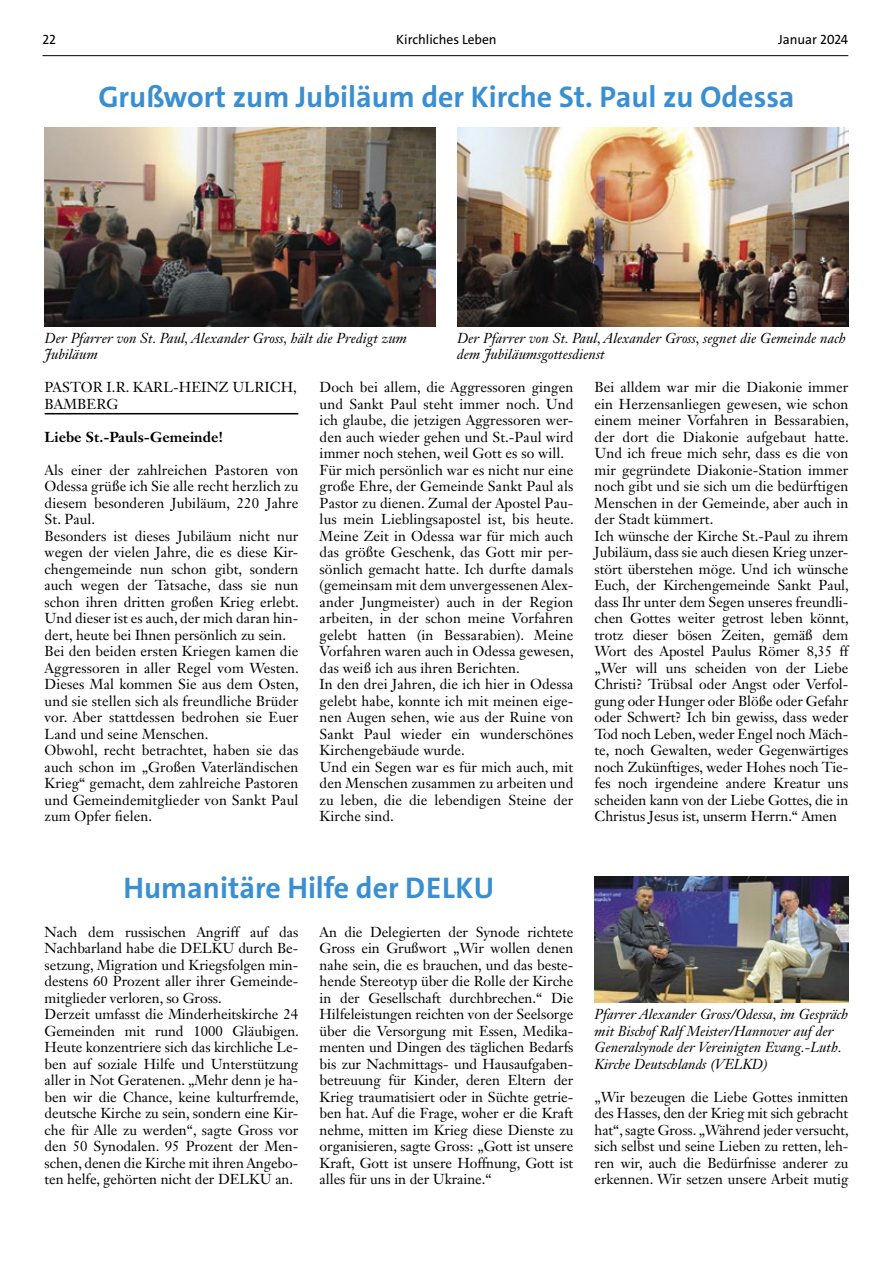
<style>
.page{position:relative;width:893px;height:1263px;background:#fff}
.page>*{position:absolute;margin:0;border:0;box-sizing:border-box;transform-origin:0 0}
.t1{font:700 30px "The Sans";color:#398fd1}
.t2{font:14.25px/16.5px "Janson Text LT Std";letter-spacing:.005em;color:#000}
.t3{font:italic 14.25px/16.5px "Janson Text LT Std";color:#000}
.t4{font:700 14.25px "Janson Text LT Std";letter-spacing:.005em;color:#000}
.t5{font:13.5px "The Sans";color:#000}
</style>
<div class="page">
<hr style="left:43px;top:55px;width:805px;height:1px;background:#000">
<img style="left:595px;top:876px;width:253px;height:127px">
<hr style="left:45px;top:413px;width:253px;height:1px;background:#000">
<img style="left:45px;top:127px;width:391px;height:199px">
<img style="left:457px;top:127px;width:391px;height:199px">
<p class="t5" style="left:43px;top:31px;width:15px">22</p>
<p class="t5" style="left:396px;top:31px;width:102px">Kirchliches Leben</p>
<p class="t5" style="left:778px;top:31px;width:72px">Januar 2024</p>
<h1 class="t1" style="left:98px;top:78px;width:698px">Grußwort zum Jubiläum der Kirche St. Paul zu Odessa</h1>
<p class="t3" style="left:45px;top:330px;width:364px">Der Pfarrer von St. Paul, Alexander Gross, hält die Predigt zum<br>Jubiläum</p>
<p class="t3" style="left:457px;top:330px;width:390px">Der Pfarrer von St. Paul, Alexander Gross, segnet die Gemeinde nach dem Jubiläumsgottesdienst</p>
<p class="t2" style="left:45px;top:379px;width:254px">PASTOR I.R. KARL-HEINZ ULRICH,<br>BAMBERG</p>
<p class="t4" style="left:45px;top:428px;width:180px">Liebe St.-Pauls-Gemeinde!</p>
<p class="t2" style="left:45px;top:461px;width:256px">Als einer der zahlreichen Pastoren von Odessa grüße ich Sie alle recht herzlich zu diesem besonderen Jubiläum, 220 Jahre St. Paul.<br>Besonders ist dieses Jubiläum nicht nur wegen der vielen Jahre, die es diese Kir&shy;chengemeinde nun schon gibt, sondern auch wegen der Tatsache, dass sie nun schon ihren dritten großen Krieg erlebt.<br>Und dieser ist es auch, der mich daran hin&shy;dert, heute bei Ihnen persönlich zu sein.<br>Bei den beiden ersten Kriegen kamen die Aggressoren in aller Regel vom Westen.<br>Dieses Mal kommen Sie aus dem Osten, und sie stellen sich als freundliche Brüder vor. Aber stattdessen bedrohen sie Euer Land und seine Menschen.<br>Obwohl, recht betrachtet, haben sie das auch schon im „Großen Vaterländischen Krieg“ gemacht, dem zahlreiche Pastoren und Gemeindemitglieder von Sankt Paul zum Opfer fielen.</p>
<p class="t2" style="left:320px;top:379px;width:256px">Doch bei allem, die Aggressoren gingen und Sankt Paul steht immer noch. Und ich glaube, die jetzigen Aggressoren wer&shy;den auch wieder gehen und St.-Paul wird immer noch stehen, weil Gott es so will.<br>Für mich persönlich war es nicht nur eine große Ehre, der Gemeinde Sankt Paul als Pastor zu dienen. Zumal der Apostel Pau&shy;lus mein Lieblingsapostel ist, bis heute.<br>Meine Zeit in Odessa war für mich auch das größte Geschenk, das Gott mir per&shy;sönlich gemacht hatte. Ich durfte damals (gemeinsam mit dem unvergessenen Alex&shy;ander Jungmeister) auch in der Region arbeiten, in der schon meine Vorfahren gelebt hatten (in Bessarabien). Meine Vorfahren waren auch in Odessa gewesen, das weiß ich aus ihren Berichten.<br>In den drei Jahren, die ich hier in Odessa gelebt habe, konnte ich mit meinen eige&shy;nen Augen sehen, wie aus der Ruine von Sankt Paul wieder ein wunderschönes Kirchengebäude wurde.<br>Und ein Segen war es für mich auch, mit den Menschen zusammen zu arbeiten und zu leben, die die lebendigen Steine der Kirche sind.</p>
<p class="t2" style="left:595px;top:379px;width:256px">Bei alldem war mir die Diakonie immer ein Herzensanliegen gewesen, wie schon einem meiner Vorfahren in Bessarabien, der dort die Diakonie aufgebaut hatte.<br>Und ich freue mich sehr, dass es die von mir gegründete Diakonie-Station immer noch gibt und sie sich um die bedürftigen Menschen in der Gemeinde, aber auch in der Stadt kümmert.<br>Ich wünsche der Kirche St.-Paul zu ihrem Jubiläum, dass sie auch diesen Krieg unzer&shy;stört überstehen möge. Und ich wünsche Euch, der Kirchengemeinde Sankt Paul, dass Ihr unter dem Segen unseres freundli&shy;chen Gottes weiter getrost leben könnt, trotz dieser bösen Zeiten, gemäß dem Wort des Apostel Paulus Römer 8,35 ff „Wer will uns scheiden von der Liebe Christi? Trübsal oder Angst oder Verfol&shy;gung oder Hunger oder Blöße oder Gefahr oder Schwert? Ich bin gewiss, dass weder Tod noch Leben, weder Engel noch Mäch&shy;te, noch Gewalten, weder Gegenwärtiges noch Zukünftiges, weder Hohes noch Tie&shy;fes noch irgendeine andere Kreatur uns scheiden kann von der Liebe Gottes, die in Christus Jesus ist, unserm Herrn.“ Amen</p>
<h1 class="t1" style="left:124px;top:869px;width:372px">Humanitäre Hilfe der DELKU</h1>
<p class="t2" style="left:320px;top:923px;width:255px;text-align:justify">An die Delegierten der Synode richtete Gross ein Grußwort „Wir wollen denen nahe sein, die es brauchen, und das beste&shy;hende Stereotyp über die Rolle der Kirche in der Gesellschaft durchbrechen.“ Die Hilfeleistungen reichten von der Seelsorge über die Versorgung mit Essen, Medika&shy;menten und Dingen des täglichen Bedarfs bis zur Nachmittags- und Hausaufgaben&shy;betreuung für Kinder, deren Eltern der Krieg traumatisiert oder in Süchte getrie&shy;ben hat. Auf die Frage, woher er die Kraft nehme, mitten im Krieg diese Dienste zu organisieren, sagte Gross: „Gott ist unsere Kraft, Gott ist unsere Hoffnung, Gott ist alles für uns in der Ukraine.“</p>
<p class="t2" style="left:45px;top:923px;width:256px">Nach dem russischen Angriff auf das Nachbarland habe die DELKU durch Be&shy;setzung, Migration und Kriegsfolgen min&shy;destens 60 Prozent aller ihrer Gemeinde&shy;mitglieder verloren, so Gross.<br>Derzeit umfasst die Minderheitskirche 24<br>Gemeinden mit rund 1000 Gläubigen.<br>Heute konzentriere sich das kirchliche Le&shy;ben auf soziale Hilfe und Unterstützung aller in Not Geratenen. „Mehr denn je ha&shy;ben wir die Chance, keine kulturfremde, deutsche Kirche zu sein, sondern eine Kir&shy;che für Alle zu werden“, sagte Gross vor den 50 Synodalen. 95 Prozent der Men&shy;schen, denen die Kirche mit ihren Angebo&shy;ten helfe, gehörten nicht der DELKU an.</p>
<p class="t3" style="left:595px;top:1006px;width:255px">Pfarrer Alexander Gross/Odessa, im Gespräch mit Bischof Ralf Meister/Hannover auf der Generalsynode der Vereinigten Evang.-Luth.<br>Kirche Deutschlands (VELKD)</p>
<p class="t2" style="left:595px;top:1088px;width:256px;text-align:justify">„Wir bezeugen die Liebe Gottes inmitten des Hasses, den der Krieg mit sich gebracht hat“, sagte Gross. „Während jeder versucht, sich selbst und seine Lieben zu retten, leh&shy;ren wir, auch die Bedürfnisse anderer zu erkennen. Wir setzen unsere Arbeit mutig</p>
</div>
